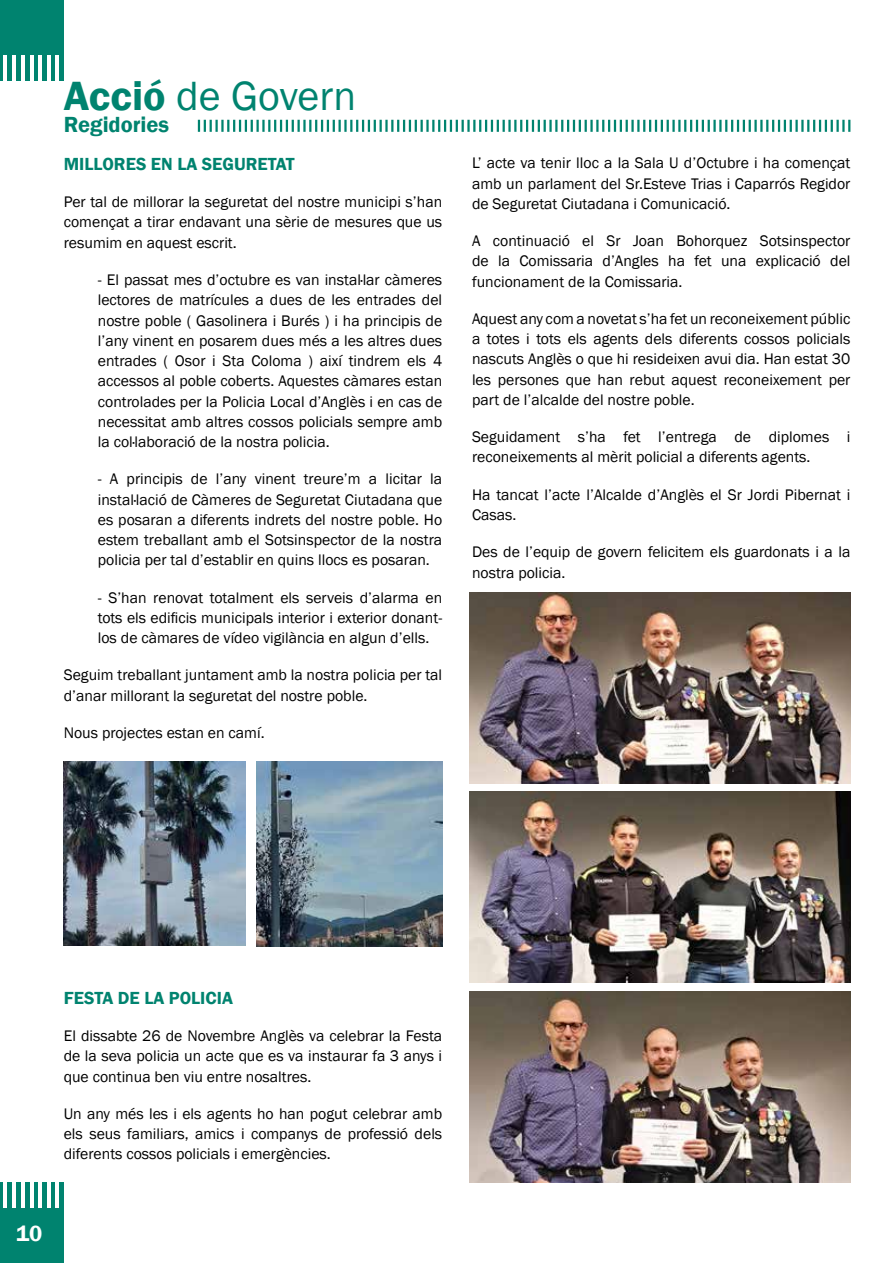
<style>
.page{position:relative;width:893px;height:1263px;background:#fff}
.page>*{position:absolute;margin:0;border:0;box-sizing:border-box;transform-origin:0 0}
.t1{font:42px "Franklin Gothic";color:#00836f}
.t2{font:600 22.5px "Franklin Gothic";color:#00836f}
.t3{font:600 22.5px "Franklin Gothic";color:#fff}
.t4{font:600 18px "Franklin Gothic";color:#00836f}
.t5{font:15.75px/20.2px "Franklin Gothic";color:#000;text-align:justify}
.s1{font-weight:600}
</style>
<div class="page">
<div style="left:0;top:0;width:64px;height:81px;background:#00836f"></div>
<hr style="left:55px;top:55px;width:4px;height:26px;background:#fff">
<hr style="left:47px;top:55px;width:4px;height:26px;background:#fff">
<hr style="left:38px;top:55px;width:4px;height:26px;background:#fff">
<hr style="left:30px;top:55px;width:4px;height:26px;background:#fff">
<hr style="left:21px;top:55px;width:4px;height:26px;background:#fff">
<hr style="left:12px;top:55px;width:4px;height:26px;background:#fff">
<hr style="left:3px;top:55px;width:4px;height:26px;background:#fff">
<div style="left:0;top:1182px;width:64px;height:81px;background:#00836f"></div>
<hr style="left:55px;top:1182px;width:4px;height:26px;background:#fff">
<hr style="left:47px;top:1182px;width:4px;height:26px;background:#fff">
<hr style="left:38px;top:1182px;width:4px;height:26px;background:#fff">
<hr style="left:30px;top:1182px;width:4px;height:26px;background:#fff">
<hr style="left:21px;top:1182px;width:4px;height:26px;background:#fff">
<hr style="left:12px;top:1182px;width:4px;height:26px;background:#fff">
<hr style="left:3px;top:1182px;width:4px;height:26px;background:#fff">
<svg style="left:197px;top:120px;width:653px;height:12px"></svg>
<img style="left:64px;top:761px;width:182px;height:184px">
<img style="left:257px;top:761px;width:186px;height:185px">
<img style="left:470px;top:592px;width:380px;height:191px">
<img style="left:470px;top:792px;width:380px;height:191px">
<img style="left:470px;top:991px;width:380px;height:191px">
<h1 class="t1" style="left:64px;top:70px;width:294px"><span class="s1">Acció</span> de Govern</h1>
<h2 class="t2" style="left:64px;top:110px;width:107px">Regidories</h2>
<p class="t4" style="left:64px;top:153px;width:232px">MILLORES EN LA SEGURETAT</p>
<p class="t5" style="left:64px;top:192px;width:380px">Per tal de millorar la seguretat del nostre municipi s’han començat a tirar endavant una sèrie de mesures que us resumim en aquest escrit.</p>
<p class="t5" style="left:98px;top:270px;width:346px">- El passat mes d’octubre es van instal·lar càmeres lectores de matrícules a dues de les entrades del nostre poble ( Gasolinera i Burés ) i ha principis de l’any vinent en posarem dues més a les altres dues entrades ( Osor i Sta Coloma ) així tindrem els 4 accessos al poble coberts. Aquestes càmares estan controlades per la Policia Local d’Anglès i en cas de necessitat amb altres cossos policials sempre amb la col·laboració de la nostra policia.</p>
<p class="t5" style="left:98px;top:469px;width:346px">- A principis de l’any vinent treure’m a licitar la instal·lació de Càmeres de Seguretat Ciutadana que es posaran a diferents indrets del nostre poble. Ho estem treballant amb el Sotsinspector de la nostra policia per tal d’establir en quins llocs es posaran.</p>
<p class="t5" style="left:98px;top:588px;width:346px">- S’han renovat totalment els serveis d’alarma en tots els edificis municipals interior i exterior donant&shy;los de càmares de vídeo vigilància en algun d’ells.</p>
<p class="t5" style="left:64px;top:665px;width:380px">Seguim treballant juntament amb la nostra policia per tal d’anar millorant la seguretat del nostre poble.</p>
<p class="t5" style="left:64px;top:723px;width:202px">Nous projectes estan en camí.</p>
<p class="t5" style="left:472px;top:153px;width:380px">L’ acte va tenir lloc a la Sala U d’Octubre i ha començat amb un parlament del Sr.Esteve Trias i Caparrós Regidor de Seguretat Ciutadana i Comunicació.</p>
<p class="t5" style="left:472px;top:231px;width:380px">A continuació el Sr Joan Bohorquez Sotsinspector de la Comissaria d’Angles ha fet una explicació del funcionament de la Comissaria.</p>
<p class="t5" style="left:472px;top:309px;width:380px">Aquest any com a novetat s’ha fet un reconeixement públic a totes i tots els agents dels diferents cossos policials nascuts Anglès o que hi resideixen avui dia. Han estat 30 les persones que han rebut aquest reconeixement per part de l’alcalde del nostre poble.</p>
<p class="t5" style="left:472px;top:427px;width:380px">Seguidament s’ha fet l’entrega de diplomes i reconeixements al mèrit policial a diferents agents.</p>
<p class="t5" style="left:472px;top:485px;width:380px">Ha tancat l’acte l’Alcalde d’Anglès el Sr Jordi Pibernat i<br>Casas.</p>
<p class="t5" style="left:472px;top:542px;width:380px">Des de l’equip de govern felicitem els guardonats i a la nostra policia.</p>
<p class="t4" style="left:64px;top:987px;width:171px">FESTA DE LA POLICIA</p>
<p class="t5" style="left:64px;top:1026px;width:380px">El dissabte 26 de Novembre Anglès va celebrar la Festa de la seva policia un acte que es va instaurar fa 3 anys i que continua ben viu entre nosaltres.</p>
<p class="t5" style="left:64px;top:1104px;width:380px">Un any més les i els agents ho han pogut celebrar amb els seus familiars, amics i companys de professió dels diferents cossos policials i emergències.</p>
<h2 class="t3" style="left:16px;top:1220px;width:28px">10</h2>
</div>
